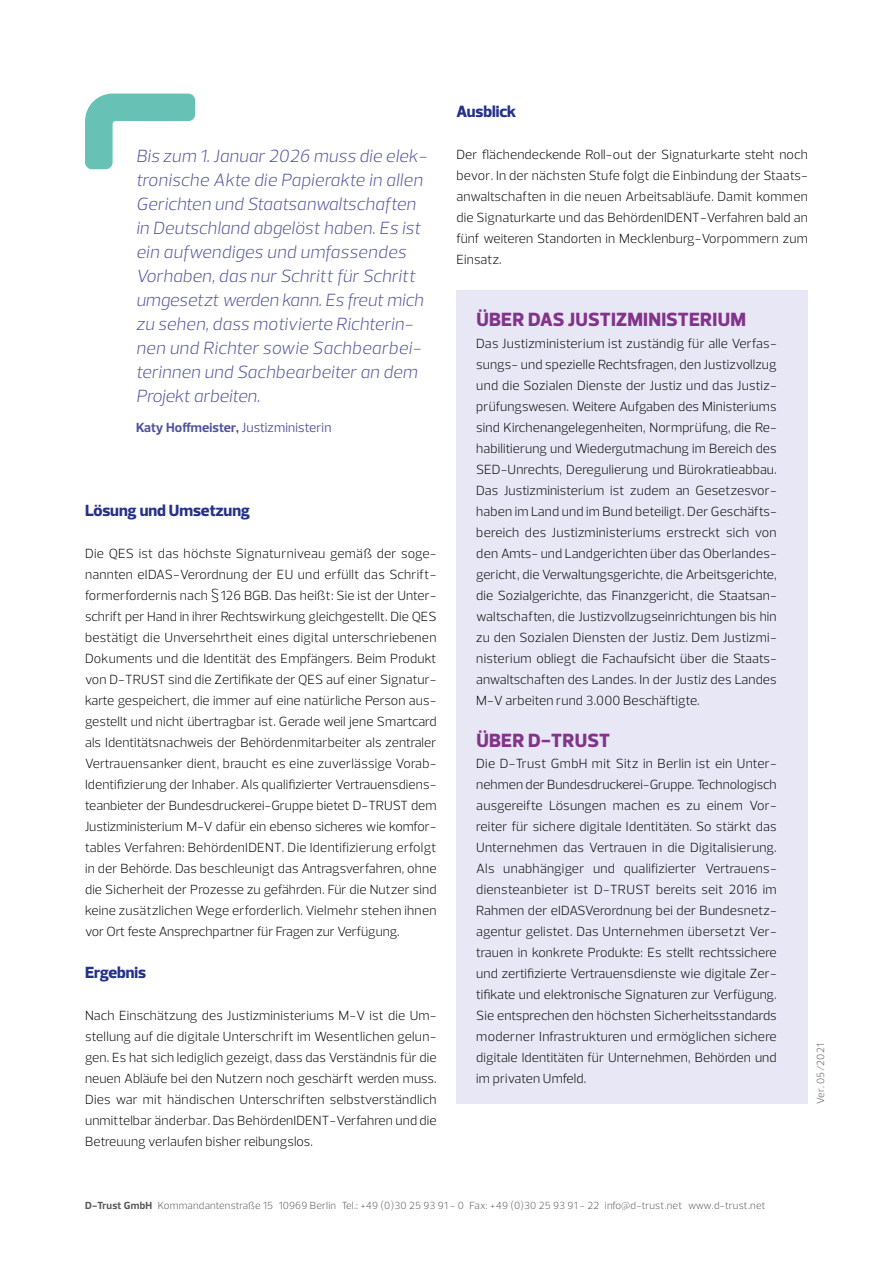
<style>
.page{position:relative;width:893px;height:1263px;background:#fff}
.page>*{position:absolute;margin:0;border:0;box-sizing:border-box;transform-origin:0 0}
.t1{font:800 19.5px "Prelo";letter-spacing:.015em;color:#82348b}
.t2{font:italic 300 18px/24px "Prelo";letter-spacing:.01em;color:#4f529f}
.t3{font:800 16.5px "Prelo";color:#25328a}
.t4{font:300 13.5px/21px "Prelo";letter-spacing:.01em;color:#000;text-align:justify}
.t5{font:700 13.5px "Prelo";letter-spacing:.01em;color:#4f529f}
.t6{font:300 10.5px "Prelo";letter-spacing:.02em;color:#565656}
.s1{font-weight:400}
.s2{font-weight:700}
</style>
<div class="page">
<svg style="left:85px;top:94px;width:110px;height:75px"></svg>
<div style="left:456px;top:290px;width:352px;height:814px;background:#e8e7f5"></div>
<p class="t2" style="left:136px;top:144px;width:293px">Bis zum 1. Januar 2026 muss die elek&shy;tronische Akte die Papierakte in allen Gerichten und Staatsanwaltschaften in Deutschland abgelöst haben. Es ist ein aufwendiges und umfassendes Vorhaben, das nur Schritt für Schritt umgesetzt werden kann. Es freut mich zu sehen, dass motivierte Richterin&shy;nen und Richter sowie Sachbearbei&shy;terinnen und Sachbearbeiter an dem Projekt arbeiten.</p>
<p class="t5" style="left:136px;top:419px;width:197px">Katy Hoffmeister, <span class="s1">Justizministerin</span></p>
<p class="t3" style="left:85px;top:500px;width:166px">Lösung und Umsetzung</p>
<p class="t4" style="left:85px;top:543px;width:353px">Die QES ist das höchste Signaturniveau gemäß der soge&shy;nannten eIDAS-Verordnung der EU und erfüllt das Schrift&shy;formerfordernis nach §126 BGB. Das heißt: Sie ist der Unter&shy;schrift per Hand in ihrer Rechtswirkung gleichgestellt. Die QES bestätigt die Unversehrtheit eines digital unterschriebenen Dokuments und die Identität des Empfängers. Beim Produkt von D-TRUST sind die Zertifikate der QES auf einer Signatur&shy;karte gespeichert, die immer auf eine natürliche Person aus&shy;gestellt und nicht übertragbar ist. Gerade weil jene Smartcard als Identitätsnachweis der Behördenmitarbeiter als zentraler Vertrauensanker dient, braucht es eine zuverlässige Vorab-Identifizierung der Inhaber. Als qualifizierter Vertrauensdiens&shy;teanbieter der Bundesdruckerei-Gruppe bietet D-TRUST dem Justizministerium M-V dafür ein ebenso sicheres wie komfor&shy;tables Verfahren: BehördenIDENT. Die Identifizierung erfolgt in der Behörde. Das beschleunigt das Antragsverfahren, ohne die Sicherheit der Prozesse zu gefährden. Für die Nutzer sind keine zusätzlichen Wege erforderlich. Vielmehr stehen ihnen vor Ort feste Ansprechpartner für Fragen zur Verfügung.</p>
<p class="t3" style="left:85px;top:962px;width:63px">Ergebnis</p>
<p class="t4" style="left:85px;top:1005px;width:353px">Nach Einschätzung des Justizministeriums M-V ist die Um&shy;stellung auf die digitale Unterschrift im Wesentlichen gelun&shy;gen. Es hat sich lediglich gezeigt, dass das Verständnis für die neuen Abläufe bei den Nutzern noch geschärft werden muss.<br>Dies war mit händischen Unterschriften selbstverständlich unmittelbar änderbar. Das BehördenIDENT-Verfahren und die Betreuung verlaufen bisher reibungslos.</p>
<p class="t3" style="left:456px;top:101px;width:62px">Ausblick</p>
<p class="t4" style="left:456px;top:144px;width:353px">Der flächendeckende Roll-out der Signaturkarte steht noch bevor. In der nächsten Stufe folgt die Einbindung der Staats&shy;anwaltschaften in die neuen Arbeitsabläufe. Damit kommen die Signaturkarte und das BehördenIDENT-Verfahren bald an fünf weiteren Standorten in Mecklenburg-Vorpommern zum Einsatz.</p>
<h1 class="t1" style="left:476px;top:307px;width:271px">ÜBER DAS JUSTIZMINISTERIUM</h1>
<p class="t4" style="left:476px;top:333px;width:302px">Das Justizministerium ist zuständig für alle Verfas&shy;sungs- und spezielle Rechtsfragen, den Justizvollzug und die Sozialen Dienste der Justiz und das Justiz&shy;prüfungswesen. Weitere Aufgaben des Ministeriums sind Kirchenangelegenheiten, Normprüfung, die Re&shy;habilitierung und Wiedergutmachung im Bereich des SED-Unrechts, Deregulierung und Bürokratieabbau.<br>Das Justizministerium ist zudem an Gesetzesvor&shy;haben im Land und im Bund beteiligt. Der Geschäfts&shy;bereich des Justizministeriums erstreckt sich von den Amts- und Landgerichten über das Oberlandes&shy;gericht, die Verwaltungsgerichte, die Arbeitsgerichte, die Sozialgerichte, das Finanzgericht, die Staatsan&shy;waltschaften, die Justizvollzugseinrichtungen bis hin zu den Sozialen Diensten der Justiz. Dem Justizmi&shy;nisterium obliegt die Fachaufsicht über die Staats&shy;anwaltschaften des Landes. In der Justiz des Landes M-V arbeiten rund 3.000 Beschäftigte.</p>
<h1 class="t1" style="left:476px;top:728px;width:135px">ÜBER D-TRUST</h1>
<p class="t4" style="left:476px;top:753px;width:302px">Die D-Trust GmbH mit Sitz in Berlin ist ein Unter&shy;nehmen der Bundesdruckerei-Gruppe. Technologisch ausgereifte Lösungen machen es zu einem Vor&shy;reiter für sichere digitale Identitäten. So stärkt das Unternehmen das Vertrauen in die Digitalisierung.<br>Als unabhängiger und qualifizierter Vertrauens&shy;diensteanbieter ist D-TRUST bereits seit 2016 im Rahmen der eIDASVerordnung bei der Bundesnetz&shy;agentur gelistet. Das Unternehmen übersetzt Ver&shy;trauen in konkrete Produkte: Es stellt rechtssichere und zertifizierte Vertrauensdienste wie digitale Zer&shy;tifikate und elektronische Signaturen zur Verfügung.<br>Sie entsprechen den höchsten Sicherheitsstandards moderner Infrastrukturen und ermöglichen sichere digitale Identitäten für Unternehmen, Behörden und im privaten Umfeld.</p>
<p class="t6" style="left:814px;top:1104px;width:62px;rotate:-90deg">Ver. 05/2021</p>
<p class="t6" style="left:85px;top:1199px;width:682px"><span class="s2">D-Trust GmbH</span> Kommandantenstraße 15 10969 Berlin Tel.: +49 (0)30 25 93 91 - 0 Fax: +49 (0)30 25 93 91 - 22 info@d-trust.net www.d-trust.net</p>
</div>
